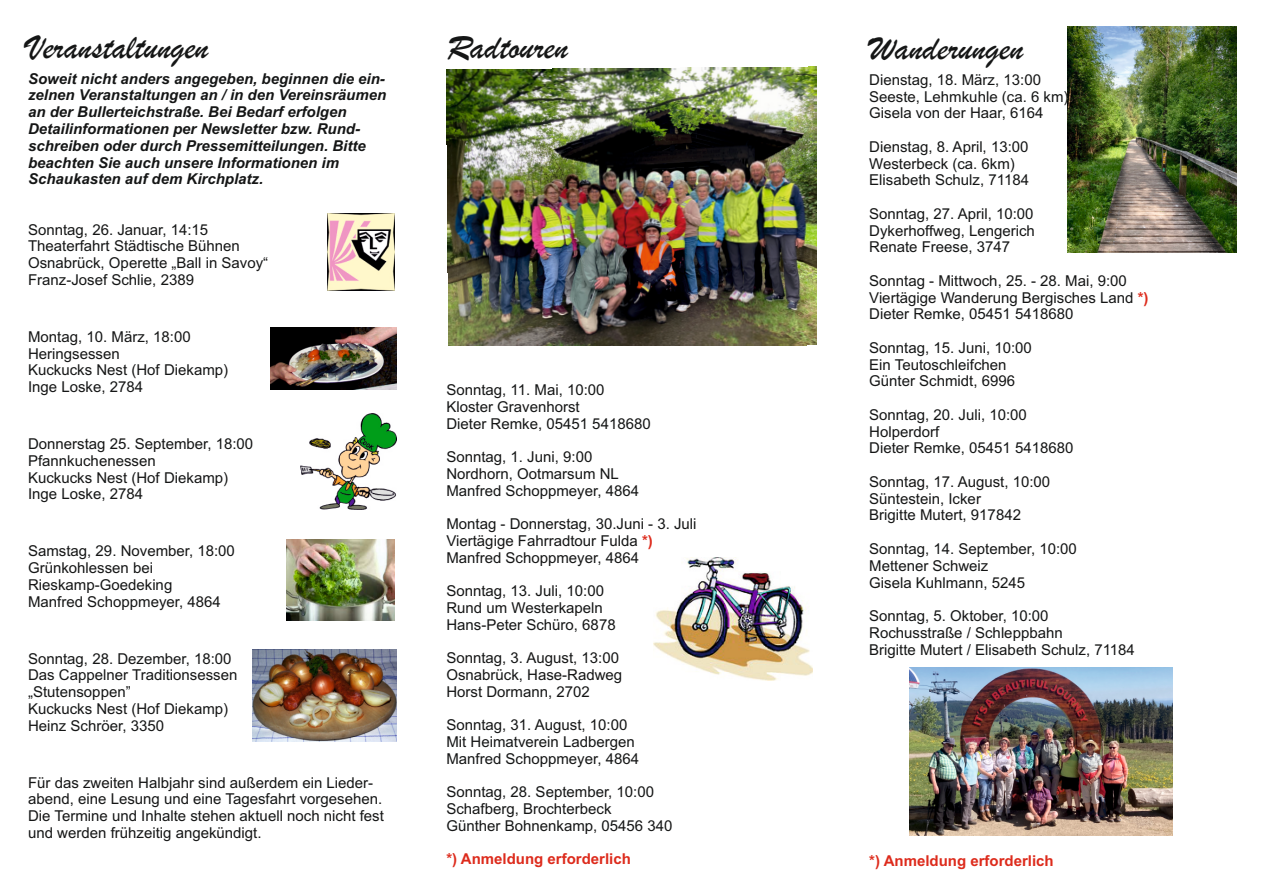
<style>
.page{position:relative;width:1263px;height:893px;background:#fff}
.page>*{position:absolute;margin:0;border:0;box-sizing:border-box;transform-origin:0 0}
.t1{font:36px "Brush Script";color:#151616}
.t2{font:15px/16.8px "Arial";color:#151616}
.t3{font:italic 700 15px/16.8px "Arial";color:#151616}
.t4{font:700 15px "Arial";color:#dd2b1c}
.s1{font-weight:700;color:#dd2b1c}
</style>
<div class="page">
<img style="left:271px;top:328px;width:125px;height:62px">
<img style="left:252px;top:650px;width:144px;height:91px">
<img style="left:287px;top:539px;width:108px;height:81px">
<img style="left:300px;top:414px;width:96px;height:96px">
<img style="left:1067px;top:26px;width:170px;height:226px">
<img style="left:328px;top:213px;width:66px;height:78px">
<img style="left:446px;top:67px;width:370px;height:279px">
<img style="left:909px;top:667px;width:264px;height:169px">
<img style="left:653px;top:558px;width:160px;height:122px">
<h1 class="t1" style="left:28px;top:36px;width:182px">Veranstaltungen</h1>
<p class="t3" style="left:28px;top:71px;width:360px">Soweit nicht anders angegeben, beginnen die ein&shy;zelnen Veranstaltungen an / in den Vereinsräumen an der Bullerteichstraße. Bei Bedarf erfolgen Detailinformationen per Newsletter bzw. Rund&shy;schreiben oder durch Pressemitteilungen. Bitte beachten Sie auch unsere Informationen im Schaukasten auf dem Kirchplatz.</p>
<p class="t2" style="left:28px;top:222px;width:242px">Sonntag, 26. Januar, 14:15<br>Theaterfahrt Städtische Bühnen<br>Osnabrück, Operette „Ball in Savoy“<br>Franz-Josef Schlie, 2389</p>
<p class="t2" style="left:28px;top:329px;width:202px">Montag, 10. März, 18:00<br>Heringsessen<br>Kuckucks Nest (Hof Diekamp)<br>Inge Loske, 2784</p>
<p class="t2" style="left:28px;top:437px;width:227px">Donnerstag 25. September, 18:00<br>Pfannkuchenessen<br>Kuckucks Nest (Hof Diekamp)<br>Inge Loske, 2784</p>
<p class="t2" style="left:28px;top:544px;width:208px">Samstag, 29. November, 18:00<br>Grünkohlessen bei<br>Rieskamp-Goedeking</p>
<p class="t2" style="left:28px;top:594px;width:194px">Manfred Schoppmeyer, 4864</p>
<p class="t2" style="left:28px;top:651px;width:211px">Sonntag, 28. Dezember, 18:00<br>Das Cappelner Traditionsessen „Stutensoppen”<br>Kuckucks Nest (Hof Diekamp)<br>Heinz Schröer, 3350</p>
<p class="t2" style="left:28px;top:775px;width:357px">Für das zweiten Halbjahr sind außerdem ein Lieder&shy;abend, eine Lesung und eine Tagesfahrt vorgesehen.<br>Die Termine und Inhalte stehen aktuell noch nicht fest und werden frühzeitig angekündigt.</p>
<h1 class="t1" style="left:446px;top:36px;width:123px">Radtouren</h1>
<p class="t2" style="left:446px;top:383px;width:206px">Sonntag, 11. Mai, 10:00<br>Kloster Gravenhorst<br>Dieter Remke, 05451 5418680</p>
<p class="t2" style="left:446px;top:450px;width:194px">Sonntag, 1. Juni, 9:00<br>Nordhorn, Ootmarsum NL<br>Manfred Schoppmeyer, 4864</p>
<p class="t2" style="left:446px;top:517px;width:252px">Montag - Donnerstag, 30.Juni - 3. Juli<br>Viertägige Fahrradtour Fulda <span class="s1">*)<br></span>Manfred Schoppmeyer, 4864</p>
<p class="t2" style="left:446px;top:584px;width:171px">Sonntag, 13. Juli, 10:00<br>Rund um Westerkapeln<br>Hans-Peter Schüro, 6878</p>
<p class="t2" style="left:446px;top:651px;width:177px">Sonntag, 3. August, 13:00<br>Osnabrück, Hase-Radweg<br>Horst Dormann, 2702</p>
<p class="t2" style="left:446px;top:718px;width:194px">Sonntag, 31. August, 10:00<br>Mit Heimatverein Ladbergen<br>Manfred Schoppmeyer, 4864</p>
<p class="t2" style="left:446px;top:785px;width:227px">Sonntag, 28. September, 10:00<br>Schafberg, Brochterbeck<br>Günther Bohnenkamp, 05456 340</p>
<p class="t4" style="left:446px;top:853px;width:186px">*) Anmeldung erforderlich</p>
<h1 class="t1" style="left:869px;top:37px;width:155px">Wanderungen</h1>
<p class="t2" style="left:869px;top:72px;width:201px">Dienstag, 18. März, 13:00<br>Seeste, Lehmkuhle (ca. 6 km)<br>Gisela von der Haar, 6164</p>
<p class="t2" style="left:869px;top:139px;width:161px">Dienstag, 8. April, 13:00<br>Westerbeck (ca. 6km)<br>Elisabeth Schulz, 71184</p>
<p class="t2" style="left:869px;top:207px;width:167px;text-align:justify">Sonntag, 27. April, 10:00<br>Dykerhoffweg, Lengerich Renate Freese, 3747</p>
<p class="t2" style="left:869px;top:274px;width:281px">Sonntag - Mittwoch, 25. - 28. Mai, 9:00<br>Viertägige Wanderung Bergisches Land <span class="s1">*)<br></span>Dieter Remke, 05451 5418680</p>
<p class="t2" style="left:869px;top:341px;width:164px">Sonntag, 15. Juni, 10:00<br>Ein Teutoschleifchen<br>Günter Schmidt, 6996</p>
<p class="t2" style="left:869px;top:408px;width:206px">Sonntag, 20. Juli, 10:00<br>Holperdorf<br>Dieter Remke, 05451 5418680</p>
<p class="t2" style="left:869px;top:475px;width:182px">Sonntag, 17. August, 10:00<br>Süntestein, Icker<br>Brigitte Mutert, 917842</p>
<p class="t2" style="left:869px;top:542px;width:209px">Sonntag, 14. September, 10:00<br>Mettener Schweiz<br>Gisela Kuhlmann, 5245</p>
<p class="t2" style="left:869px;top:609px;width:267px">Sonntag, 5. Oktober, 10:00<br>Rochusstraße / Schleppbahn<br>Brigitte Mutert / Elisabeth Schulz, 71184</p>
<p class="t4" style="left:869px;top:855px;width:186px">*) Anmeldung erforderlich</p>
</div>
